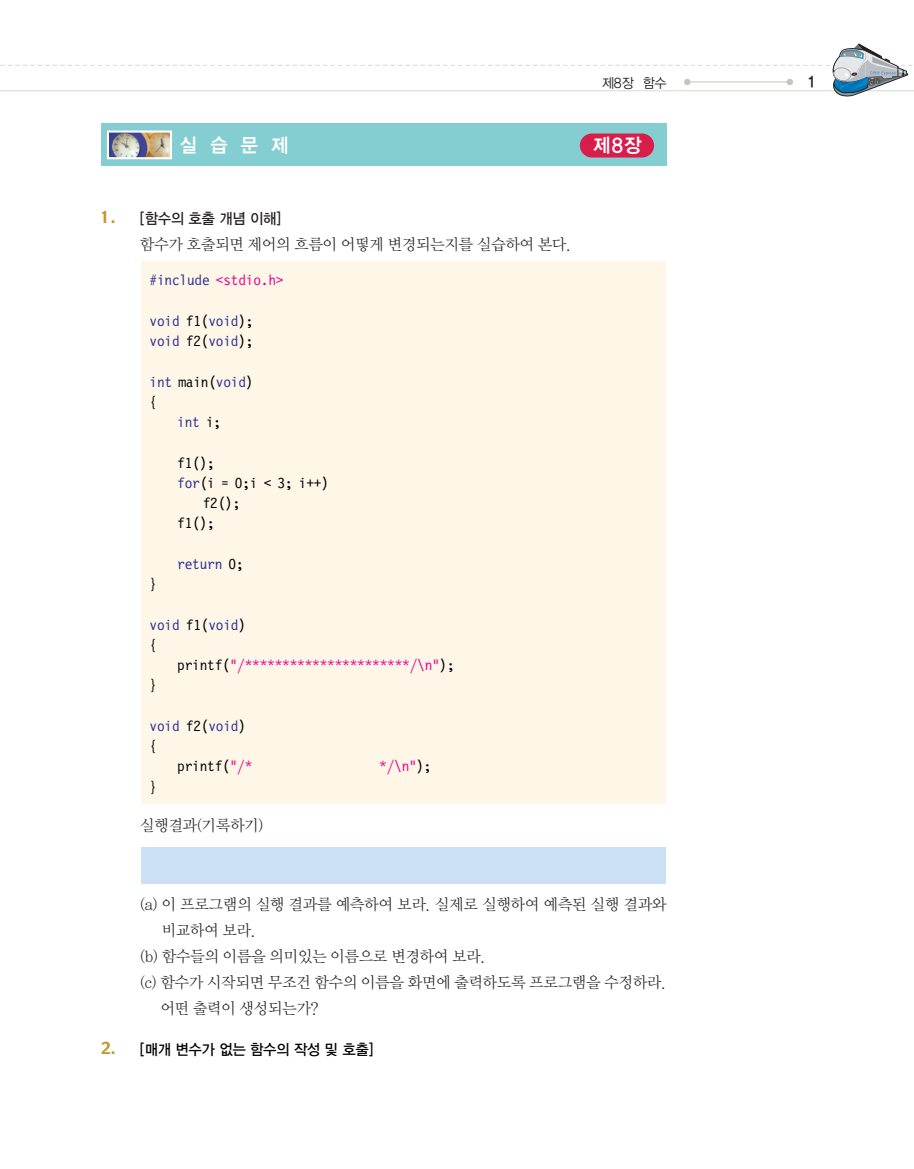
<style>
.page{position:relative;width:914px;height:1169px;background:#fff}
.page>*{position:absolute;margin:0;border:0;box-sizing:border-box;transform-origin:0 0}
.t1{font:19.5px "YGO14";letter-spacing:.64em;color:#fff;scale:.95 1}
.t2{font:15.75px "Y Mj O12";letter-spacing:-.08em;color:#231f20}
.t3{font:15px/20.2px "Letter Gothic 12 Pitch BT";letter-spacing:-.015em;color:#2e3092}
.t4{font:15px "Letter Gothic 12 Pitch BT";letter-spacing:-.015em;color:#ed028c}
.t5{font:15px "Letter Gothic 12 Pitch BT";letter-spacing:-.015em;color:#000}
.t6{font:15px "YGO13";letter-spacing:-.09em;color:#000;scale:.95 1}
.t7{font:15px "YGO13";letter-spacing:-.09em;color:#231f20;scale:.95 1}
.t8{font:15px "YGO14";color:#231f20;scale:.95 1}
.t9{font:13.5px "YGO12";color:#231f20;scale:.95 1}
.s1{font-family:"Charcoal";font-size:16.5px;color:#c5952f}
.s2{color:#2e3092}
.s3{color:#000}
.s4{color:#ed028c}
</style>
<div class="page">
<div style="left:141px;top:847px;width:524px;height:36px;background:#cbe0f4"></div>
<div style="left:141px;top:262px;width:524px;height:542px;background:#fef7e8"></div>
<svg style="left:0;top:43px;width:914px;height:54px"></svg>
<div style="left:101px;top:123px;width:566px;height:43px;background:#84cdd1"></div>
<img style="left:110px;top:133px;width:59px;height:23px">
<div style="left:107px;top:130px;width:65px;height:29px;border:2px solid #fff"></div>
<div style="left:580px;top:133px;width:74px;height:24px;background:#d91d4a;border-radius:12px"></div>
<p class="t9" style="left:601px;top:77px;width:70px">제8장 함수</p>
<p class="t8" style="left:807px;top:74px;width:9px">1</p>
<p class="t1" style="left:179px;top:136px;width:117px">실습문제</p>
<p class="t1" style="left:592px;top:137px;width:54px">제8장</p>
<p class="t7" style="left:101px;top:211px;width:191px"><span class="s1">1.</span> [함수의 호출 개념 이해]</p>
<p class="t2" style="left:139px;top:237px;width:434px">함수가 호출되면 제어의 흐름이 어떻게 변경되는지를 실습하여 본다.</p>
<p class="t4" style="left:149px;top:275px;width:136px"><span class="s2">#include</span> &lt;stdio.h&gt;</p>
<p class="t3" style="left:149px;top:312px;width:105px">void <span class="s3">f1(</span>void<span class="s3">); </span>void <span class="s3">f2(</span>void<span class="s3">);</span></p>
<p class="t3" style="left:149px;top:372px;width:105px">int <span class="s3">main(</span>void<span class="s3">)</span></p>
<p class="t5" style="left:149px;top:396px;width:9px">{</p>
<p class="t3" style="left:177px;top:413px;width:46px">int <span class="s3">i;</span></p>
<p class="t5" style="left:177px;top:457px;width:39px">f1();</p>
<p class="t5" style="left:177px;top:477px;width:153px"><span class="s2">for</span>(i = 0;i &lt; 3; i++)</p>
<p class="t5" style="left:203px;top:497px;width:39px">f2();</p>
<p class="t5" style="left:177px;top:518px;width:39px">f1();</p>
<p class="t3" style="left:177px;top:555px;width:68px">return <span class="s3">0;</span></p>
<p class="t5" style="left:149px;top:578px;width:9px">}</p>
<p class="t3" style="left:149px;top:615px;width:98px">void <span class="s3">f1(</span>void<span class="s3">) {</span></p>
<p class="t4" style="left:177px;top:659px;width:279px"><span class="s3">printf(</span>"/**********************/\n"<span class="s3">);</span></p>
<p class="t5" style="left:149px;top:680px;width:9px">}</p>
<p class="t3" style="left:149px;top:717px;width:98px">void <span class="s3">f2(</span>void<span class="s3">) {</span></p>
<p class="t5" style="left:177px;top:761px;width:77px">printf(<span class="s4">"/*</span></p>
<p class="t4" style="left:379px;top:761px;width:54px">*/\n"<span class="s3">);</span></p>
<p class="t5" style="left:149px;top:781px;width:9px">}</p>
<p class="t2" style="left:139px;top:818px;width:126px">실행결과(기록하기)</p>
<p class="t2" style="left:139px;top:897px;width:529px">(a) 이 프로그램의 실행 결과를 예측하여 보라. 실제로 실행하여 예측된 실행 결과와</p>
<p class="t2" style="left:161px;top:923px;width:97px">비교하여 보라.</p>
<p class="t2" style="left:139px;top:949px;width:348px">(b) 함수들의 이름을 의미있는 이름으로 변경하여 보라.</p>
<p class="t2" style="left:139px;top:975px;width:529px">(c) 함수가 시작되면 무조건 함수의 이름을 화면에 출력하도록 프로그램을 수정하라.</p>
<p class="t2" style="left:160px;top:1001px;width:161px">어떤 출력이 생성되는가?</p>
<p class="t6" style="left:101px;top:1042px;width:288px"><span class="s1">2.</span> [매개 변수가 없는 함수의 작성 및 호출]</p>
</div>
